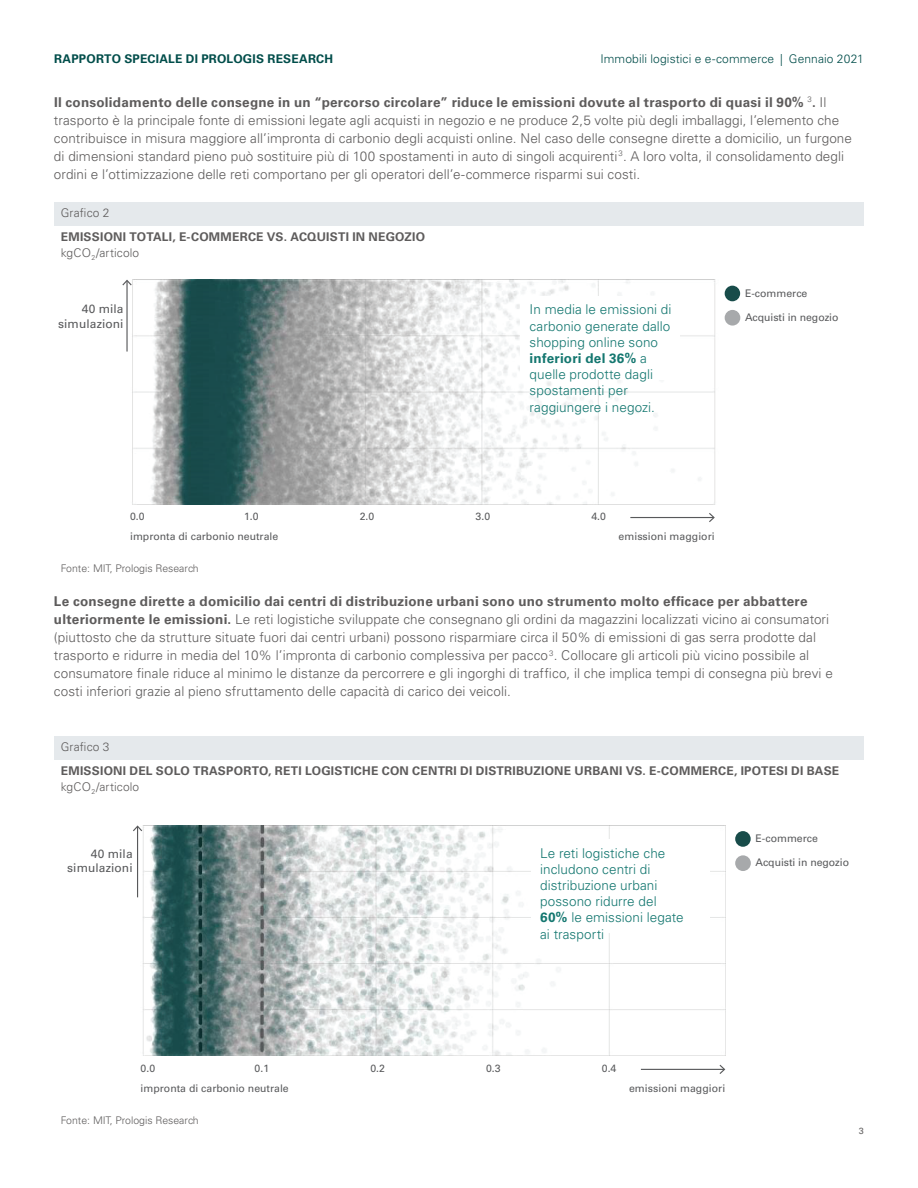
<style>
.page{position:relative;width:918px;height:1188px;background:#fff}
.page>*{position:absolute;margin:0;border:0;box-sizing:border-box;transform-origin:0 0}
.t1{font:300 13.5px/18px "Univers LT Std";letter-spacing:.005em;color:#5e5c5c}
.t2{font:300 13.5px/16.2px "Univers LT Std";letter-spacing:.005em;color:#147770}
.t3{font:700 12px/16.5px "Univers LT Std";letter-spacing:.02em;color:#5e5c5c}
.t4{font:300 12px "Univers LT Std";letter-spacing:.01em;color:#004d4a}
.t5{font:700 12px "Univers LT Std";letter-spacing:.02em;color:#004d4a}
.t6{font:12px/14.4px "Univers LT Std";letter-spacing:.005em;color:#58595b;text-align:right}
.t7{font:300 12px "Univers LT Std";letter-spacing:.015em;color:#5e5c5c}
.t8{font:10.5px "Univers LT Std";color:#58595b}
.t9{font:300 10.5px "Univers LT Std";color:#5e5c5c}
.t10{font:9px "Univers LT Std";color:#5e5c5c}
.s1{font-weight:700}
.s2{font-weight:300}
</style>
<div class="page">
<div style="left:54px;top:202px;width:810px;height:23px;background:#e5e9ec"></div>
<img style="left:130px;top:280px;width:601px;height:225px">
<div style="left:725px;top:286px;width:15px;height:15px;background:#184c4a;border-radius:50%"></div>
<div style="left:725px;top:310px;width:15px;height:16px;background:#a7a9ab;border-radius:50%"></div>
<hr style="left:630px;top:517px;width:84px;height:1px;background:#58595b">
<svg style="left:709px;top:513px;width:6px;height:9px"></svg>
<hr style="left:126px;top:281px;width:2px;height:71px;background:#58595b">
<svg style="left:122px;top:280px;width:10px;height:5px"></svg>
<div style="left:520px;top:296px;width:160px;height:84px;background:#fff"></div>
<div style="left:54px;top:736px;width:810px;height:23px;background:#e5e9ec"></div>
<img style="left:141px;top:825px;width:584px;height:230px">
<hr style="left:137px;top:827px;width:1px;height:70px;background:#58595b">
<svg style="left:133px;top:825px;width:9px;height:6px"></svg>
<hr style="left:641px;top:1069px;width:83px;height:1px;background:#58595b">
<svg style="left:720px;top:1065px;width:5px;height:9px"></svg>
<div style="left:531px;top:839px;width:178px;height:94px;background:#fff"></div>
<div style="left:735px;top:831px;width:16px;height:16px;background:#184c4a;border-radius:50%"></div>
<div style="left:735px;top:855px;width:16px;height:16px;background:#a7a9ab;border-radius:50%"></div>
<p class="t5" style="left:54px;top:51px;width:281px">RAPPORTO SPECIALE DI PROLOGIS RESEARCH</p>
<p class="t4" style="left:600px;top:51px;width:265px">Immobili logistici e e-commerce | Gennaio 2021</p>
<p class="t1" style="left:54px;top:93px;width:799px"><span class="s1">Il consolidamento delle consegne in un “percorso circolare” riduce le emissioni dovute al trasporto di quasi il 90%</span> <sup>3</sup><span class="s1">.</span> Il trasporto è la principale fonte di emissioni legate agli acquisti in negozio e ne produce 2,5 volte più degli imballaggi, l’elemento che contribuisce in misura maggiore all’impronta di carbonio degli acquisti online. Nel caso delle consegne dirette a domicilio, un furgone di dimensioni standard pieno può sostituire più di 100 spostamenti in auto di singoli acquirenti<sup>3</sup>. A loro volta, il consolidamento degli ordini e l’ottimizzazione delle reti comportano per gli operatori dell’e-commerce risparmi sui costi.</p>
<p class="t7" style="left:61px;top:206px;width:50px">Grafico 2</p>
<p class="t3" style="left:61px;top:228px;width:366px">EMISSIONI TOTALI, E-COMMERCE VS. ACQUISTI IN NEGOZIO <span class="s2">kgCO</span><sub>2</sub><span class="s2">/articolo</span></p>
<p class="t6" style="left:58px;top:302px;width:67px">40 mila simulazioni</p>
<p class="t2" style="left:530px;top:301px;width:143px">In media le emissioni di carbonio generate dallo shopping online sono <span class="s1">inferiori del 36%</span> a quelle prodotte dagli spostamenti per raggiungere i negozi.</p>
<p class="t8" style="left:745px;top:287px;width:64px">E-commerce</p>
<p class="t8" style="left:745px;top:311px;width:95px">Acquisti in negozio</p>
<p class="t8" style="left:130px;top:510px;width:16px">0.0</p>
<p class="t8" style="left:244px;top:510px;width:16px">1.0</p>
<p class="t8" style="left:360px;top:510px;width:16px">2.0</p>
<p class="t8" style="left:476px;top:510px;width:16px">3.0</p>
<p class="t8" style="left:591px;top:510px;width:16px">4.0</p>
<p class="t8" style="left:130px;top:530px;width:150px">impronta di carbonio neutrale</p>
<p class="t8" style="left:619px;top:530px;width:98px">emissioni maggiori</p>
<p class="t9" style="left:61px;top:562px;width:139px">Fonte: MIT, Prologis Research</p>
<p class="t1" style="left:54px;top:593px;width:780px"><span class="s1">Le consegne dirette a domicilio dai centri di distribuzione urbani sono uno strumento molto efficace per abbattere ulteriormente le emissioni.</span> Le reti logistiche sviluppate che consegnano gli ordini da magazzini localizzati vicino ai consumatori (piuttosto che da strutture situate fuori dai centri urbani) possono risparmiare circa il 50% di emissioni di gas serra prodotte dal trasporto e ridurre in media del 10% l’impronta di carbonio complessiva per pacco<sup>3</sup>. Collocare gli articoli più vicino possibile al consumatore finale riduce al minimo le distanze da percorrere e gli ingorghi di traffico, il che implica tempi di consegna più brevi e costi inferiori grazie al pieno sfruttamento delle capacità di carico dei veicoli.</p>
<p class="t7" style="left:61px;top:740px;width:50px">Grafico 3</p>
<p class="t3" style="left:61px;top:762px;width:780px">EMISSIONI DEL SOLO TRASPORTO, RETI LOGISTICHE CON CENTRI DI DISTRIBUZIONE URBANI VS. E-COMMERCE, IPOTESI DI BASE <span class="s2">kgCO</span><sub>2</sub><span class="s2">/articolo</span></p>
<p class="t6" style="left:67px;top:846px;width:67px">40 mila simulazioni</p>
<p class="t2" style="left:540px;top:845px;width:145px">Le reti logistiche che includono centri di distribuzione urbani possono ridurre del<br><span class="s1">60%</span> le emissioni legate ai trasporti</p>
<p class="t8" style="left:756px;top:832px;width:64px">E-commerce</p>
<p class="t8" style="left:756px;top:857px;width:95px">Acquisti in negozio</p>
<p class="t8" style="left:141px;top:1062px;width:16px">0.0</p>
<p class="t8" style="left:255px;top:1062px;width:16px">0.1</p>
<p class="t8" style="left:370px;top:1062px;width:16px">0.2</p>
<p class="t8" style="left:486px;top:1062px;width:16px">0.3</p>
<p class="t8" style="left:602px;top:1062px;width:16px">0.4</p>
<p class="t8" style="left:141px;top:1082px;width:150px">impronta di carbonio neutrale</p>
<p class="t8" style="left:629px;top:1082px;width:98px">emissioni maggiori</p>
<p class="t9" style="left:61px;top:1114px;width:139px">Fonte: MIT, Prologis Research</p>
<p class="t10" style="left:859px;top:1125px;width:7px">3</p>
</div>
